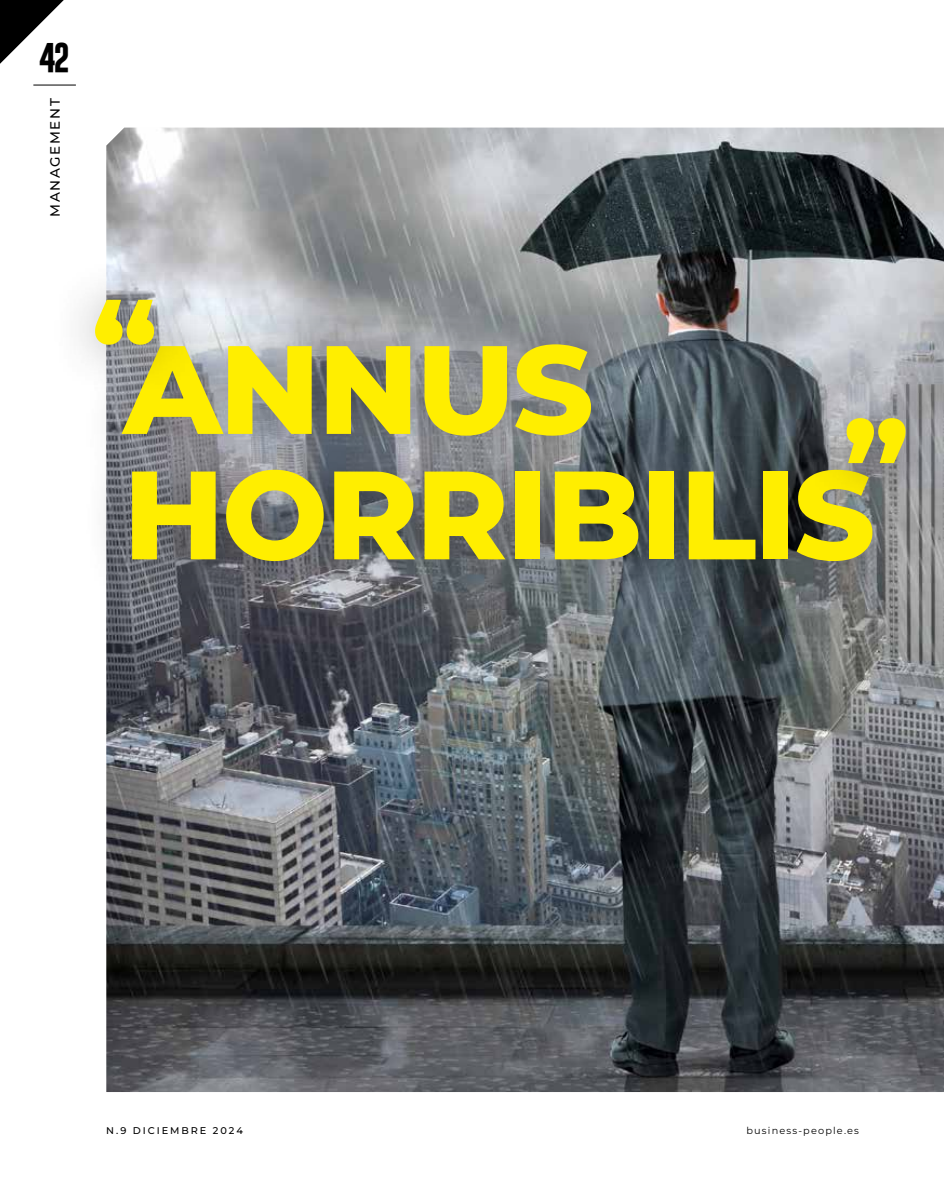
<style>
.page{position:relative;width:944px;height:1178px;background:#fff}
.page>*{position:absolute;margin:0;border:0;box-sizing:border-box;transform-origin:0 0}
.t1{font:800 125.4px/125.4px "Montserrat";letter-spacing:-.02em;color:#fe0}
.t2{font:700 30px "Gobold";color:#000}
.t3{font:500 13.5px "Montserrat";letter-spacing:.12em;color:#000}
.t4{font:9.75px "Montserrat";letter-spacing:.12em;color:#000}
.t5{font:500 9.75px "Montserrat";letter-spacing:.2em;color:#000}
</style>
<div class="page">
<img style="left:106px;top:128px;width:838px;height:964px">
<hr style="left:33px;top:85px;width:43px;height:1px;background:#000">
<svg style="left:0;top:0;width:76px;height:85px"></svg>
<div style="left:79px;top:297px;width:846px;height:318px;background:#000;opacity:.45"></div>
<div style="left:49px;top:253px;width:157px;height:145px;background:#000;opacity:.45"></div>
<svg style="left:95px;top:300px;width:59px;height:45px;background:#ded335"></svg>
<div style="left:800px;top:371px;width:144px;height:145px;background:#000;opacity:.45"></div>
<svg style="left:847px;top:418px;width:58px;height:45px;background:#d9ce2d"></svg>
<h2 class="t2" style="left:39px;top:45px;width:32px">42</h2>
<h3 class="t3" style="left:47px;top:217px;width:120px;rotate:-90deg">MANAGEMENT</h3>
<h1 class="t1" style="left:123px;top:328px;width:753px">ANNUS<br>HORRIBILIS</h1>
<p class="t5" style="left:106px;top:1125px;width:138px">N.9 DICIEMBRE 2024</p>
<p class="t4" style="left:746px;top:1127px;width:114px">business-people.es</p>
</div>
